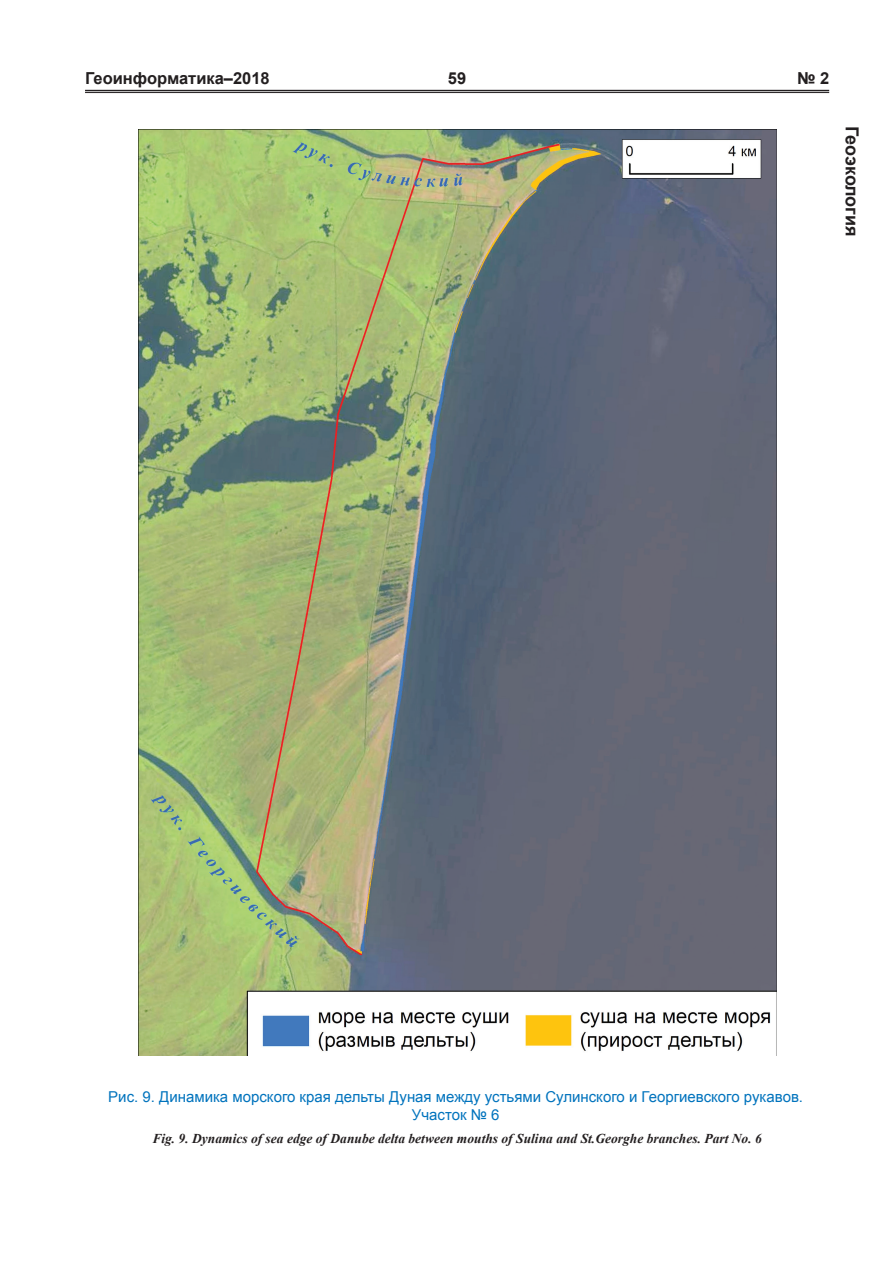
<style>
.page{position:relative;width:893px;height:1263px;background:#fff}
.page>*{position:absolute;margin:0;border:0;box-sizing:border-box;transform-origin:0 0}
.t1{font:700 18px "Arial";letter-spacing:-.005em;color:#231f20}
.t2{font:700 16.5px "Arial";color:#231f20}
.Рисунок{font:15px "Arial";color:#0073bd}
.рис_англ{font:italic 700 13.5px "Times New Roman";color:#231f20}
</style>
<div class="page">
<hr style="left:85px;top:90px;width:744px;height:1px;background:#231f20">
<hr style="left:85px;top:92px;width:744px;height:1px;background:#231f20">
<img style="left:138px;top:130px;width:638px;height:925px">
<p class="t2" style="left:85px;top:68px;width:186px">Геоинформатика–2018</p>
<p class="t2" style="left:448px;top:68px;width:20px">59</p>
<p class="t2" style="left:797px;top:68px;width:34px">№ 2</p>
<p class="t1" style="left:864px;top:126px;width:112px;rotate:90deg">Геоэкология</p>
<p class="Рисунок" style="left:108px;top:1087px;width:696px">Рис. 9. Динамика морского края дельты Дуная между устьями Сулинского и Георгиевского рукавов.</p>
<p class="Рисунок" style="left:412px;top:1105px;width:89px">Участок № 6</p>
<p class="рис_англ" style="left:152px;top:1129px;width:611px">Fig. 9. Dynamics of sea edge of Danube delta between mouths of Sulina and St.Georghe branches. Part No. 6</p>
</div>
